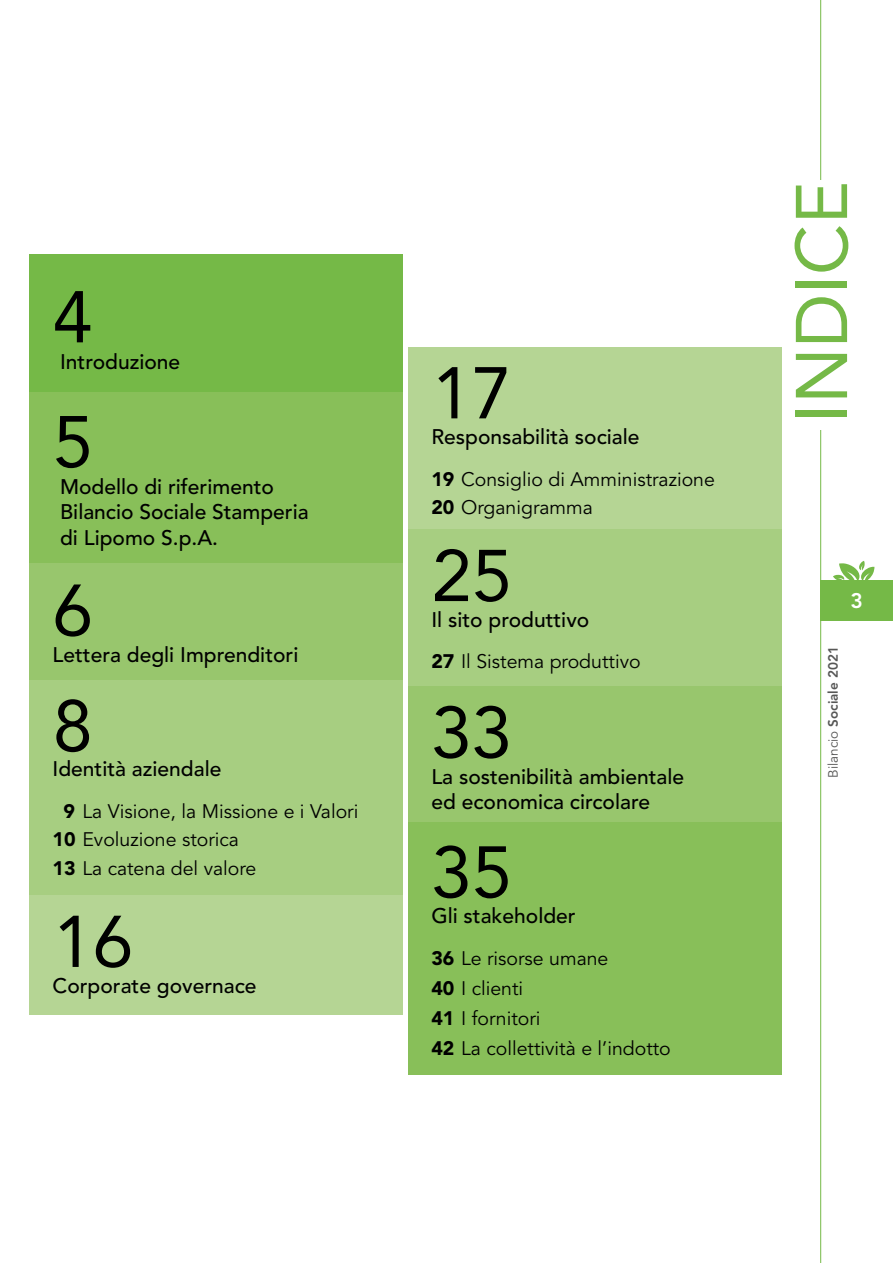
<style>
.page{position:relative;width:893px;height:1263px;background:#fff}
.page>*{position:absolute;margin:0;border:0;box-sizing:border-box;transform-origin:0 0}
.t1{font:72.3px "Avenir LT Std";color:#000}
.t2{font:72.3px "Avenir LT Std";color:#75b947}
.t3{font:500 21px/25.5px "Avenir LT Std";color:#000}
.t4{font:800 21px "Avenir LT Std";color:#fff}
.t5{font:19.5px/28.5px "Avenir LT Std";color:#000}
.t6{font:800 13.5px "Avenir LT Std";color:#575756}
.s1{font-weight:900}
.s2{font-weight:400}
</style>
<div class="page">
<div style="left:30px;top:254px;width:373px;height:138px;background:#75b947"></div>
<div style="left:29px;top:561px;width:374px;height:119px;background:#98c66d"></div>
<div style="left:30px;top:392px;width:373px;height:171px;background:#88bf59"></div>
<div style="left:29px;top:680px;width:374px;height:215px;background:#a7ce81"></div>
<div style="left:29px;top:895px;width:374px;height:120px;background:#b5d594"></div>
<div style="left:408px;top:685px;width:374px;height:138px;background:#98c66d"></div>
<div style="left:408px;top:822px;width:374px;height:253px;background:#88bf59"></div>
<div style="left:408px;top:347px;width:374px;height:187px;background:#b5d594"></div>
<div style="left:408px;top:529px;width:374px;height:157px;background:#a7ce81"></div>
<div style="left:820px;top:580px;width:73px;height:41px;background:#75b947"></div>
<hr style="left:820px;top:0;width:1px;height:1263px;background:#75b947">
<svg style="left:833px;top:561px;width:41px;height:19px"></svg>
<div style="left:812px;top:180px;width:21px;height:250px;background:#fff"></div>
<h1 class="t1" style="left:53px;top:275px;width:42px">4</h1>
<p class="t3" style="left:60px;top:349px;width:122px">Introduzione</p>
<h1 class="t1" style="left:53px;top:400px;width:42px">5</h1>
<p class="t3" style="left:60px;top:474px;width:250px">Modello di riferimento<br>Bilancio Sociale Stamperia di Lipomo S.p.A.</p>
<h1 class="t1" style="left:53px;top:569px;width:42px">6</h1>
<p class="t3" style="left:53px;top:642px;width:247px">Lettera degli Imprenditori</p>
<h1 class="t1" style="left:53px;top:684px;width:42px">8</h1>
<p class="t3" style="left:53px;top:757px;width:170px">Identità aziendale</p>
<p class="t5" style="left:53px;top:797px;width:307px;text-indent:11px"><span class="s1">9</span> La Visione, la Missione e i Valori<br><span class="s1">10</span> Evoluzione storica<br><span class="s1">13</span> La catena del valore</p>
<h1 class="t1" style="left:53px;top:900px;width:82px">16</h1>
<p class="t3" style="left:53px;top:973px;width:205px">Corporate governace</p>
<h1 class="t1" style="left:431px;top:351px;width:82px">17</h1>
<p class="t3" style="left:431px;top:425px;width:210px">Responsabilità sociale</p>
<p class="t5" style="left:431px;top:465px;width:285px"><span class="s1">19</span> Consiglio di Amministrazione<br><span class="s1">20</span> Organigramma</p>
<h1 class="t1" style="left:431px;top:534px;width:82px">25</h1>
<p class="t3" style="left:431px;top:608px;width:159px">Il sito produttivo</p>
<p class="t5" style="left:431px;top:648px;width:211px"><span class="s1">27</span> Il Sistema produttivo</p>
<h1 class="t1" style="left:431px;top:691px;width:82px">33</h1>
<p class="t3" style="left:431px;top:764px;width:254px">La sostenibilità ambientale ed economica circolare</p>
<h1 class="t1" style="left:431px;top:830px;width:82px">35</h1>
<p class="t3" style="left:431px;top:903px;width:146px">Gli stakeholder</p>
<p class="t5" style="left:431px;top:944px;width:241px;line-height:30px"><span class="s1">36</span> Le risorse umane<br><span class="s1">40</span> I clienti<br><span class="s1">41</span> I fornitori<br><span class="s1">42</span> La collettività e l’indotto</p>
<h1 class="t2" style="left:780px;top:423px;width:243px;rotate:-90deg">INDICE</h1>
<p class="t4" style="left:851px;top:588px;width:14px">3</p>
<p class="t6" style="left:825px;top:778px;width:133px;rotate:-90deg"><span class="s2">Bilancio</span> Sociale 2021</p>
</div>
